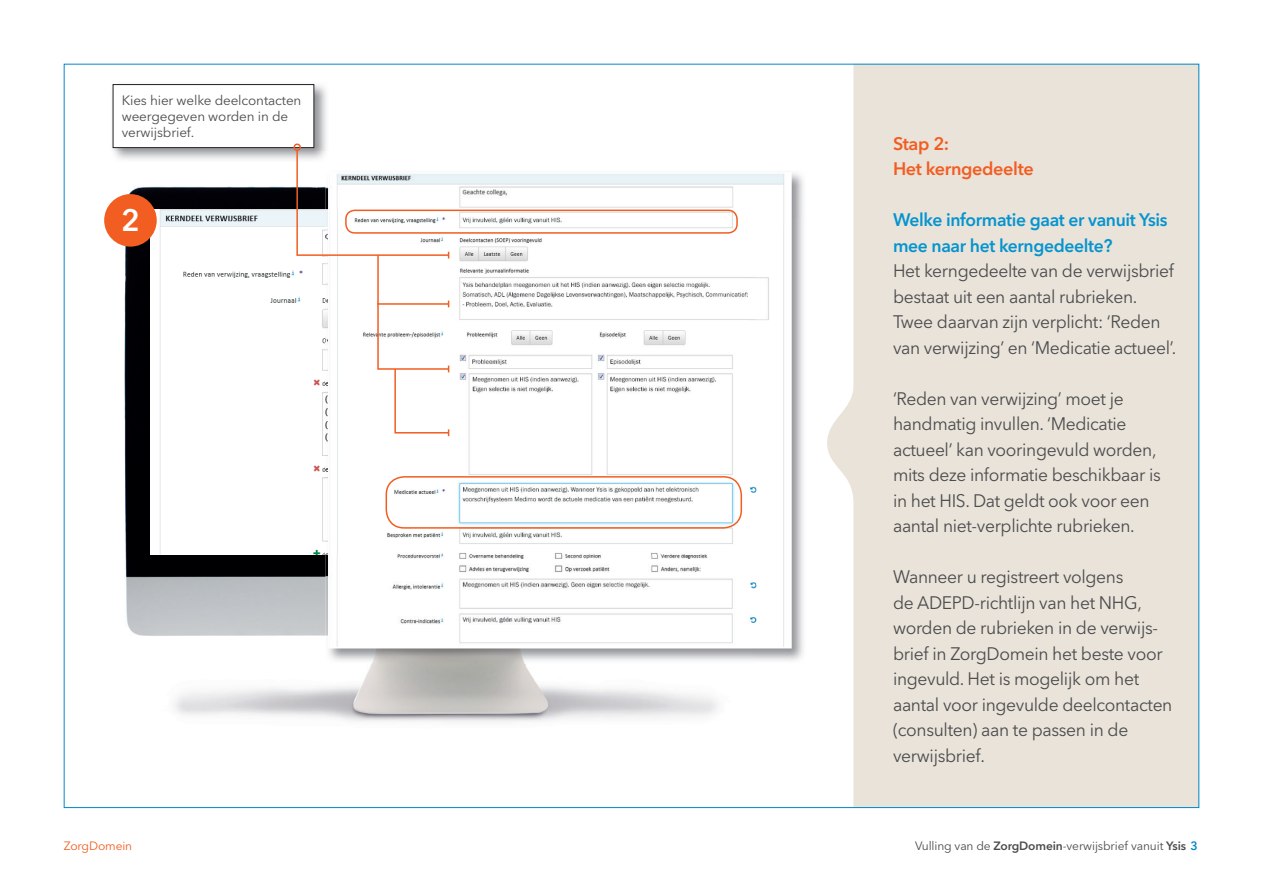
<style>
.page{position:relative;width:1263px;height:893px;background:#fff}
.page>*{position:absolute;margin:0;border:0;box-sizing:border-box;transform-origin:0 0}
.t1{font:600 30.75px "Avenir Next LT Pro";color:#fff}
.t2{font:18px/25.5px "Avenir Next LT Pro";letter-spacing:-.02em;color:#4b4c4d}
.t3{font:600 18px/25.5px "Avenir Next LT Pro";letter-spacing:-.02em;color:#0694ce}
.t4{font:600 18px/25.5px "Avenir Next LT Pro";letter-spacing:-.02em;color:#f25d21}
.t5{font:13.5px/16.2px "Avenir Next LT Pro";letter-spacing:-.01em;color:#4b4c4d}
.t6{font:12px "Avenir Next LT Pro";letter-spacing:-.01em;color:#4b4c4d}
.t7{font:12px "Avenir Next LT Pro";letter-spacing:-.01em;color:#f25d21}
.s1{font-weight:600}
.s2{font-weight:600;color:#0089c7}
</style>
<div class="page">
<svg style="left:827px;top:66px;width:370px;height:740px;background:#eae4dc"></svg>
<img style="left:104px;top:186px;width:614px;height:536px">
<img style="left:151px;top:210px;width:588px;height:345px">
<div style="left:104px;top:194px;width:53px;height:53px;background:#f25d21;border-radius:50%"></div>
<img style="left:792px;top:173px;width:12px;height:46px">
<img style="left:753px;top:219px;width:51px;height:442px">
<img style="left:326px;top:555px;width:53px;height:108px">
<img style="left:379px;top:648px;width:374px;height:15px">
<img style="left:450px;top:175px;width:339px;height:51px">
<img style="left:739px;top:225px;width:50px;height:420px">
<img style="left:331px;top:555px;width:409px;height:90px">
<img style="left:748px;top:280px;width:8px;height:309px">
<div style="left:328px;top:172px;width:464px;height:476px;border:2px solid #fff"></div>
<div style="left:345px;top:210px;width:393px;height:24px;border:2px solid #f25d21;border-radius:9px"></div>
<div style="left:386px;top:476px;width:356px;height:53px;border:2px solid #f25d21;border-radius:18px"></div>
<img style="left:112px;top:84px;width:215px;height:76px">
<div style="left:113px;top:85px;width:201px;height:63px;background:#fff"></div>
<div style="left:113px;top:84px;width:201px;height:64px;border:1px solid #231f20"></div>
<div style="left:293px;top:144px;width:8px;height:7px;border:2px solid #f25d21;border-radius:50%"></div>
<svg style="left:296px;top:149px;width:154px;height:287px"></svg>
<p class="t5" style="left:122px;top:92px;width:181px">Kies hier welke deelcontacten weergegeven worden in de verwijsbrief.</p>
<h1 class="t1" style="left:121px;top:202px;width:20px">2</h1>
<p class="t4" style="left:893px;top:130px;width:142px">Stap 2:<br>Het kerngedeelte</p>
<p class="t3" style="left:893px;top:207px;width:276px">Welke informatie gaat er vanuit Ysis mee naar het kerngedeelte?</p>
<p class="t2" style="left:893px;top:258px;width:285px">Het kerngedeelte van de verwijsbrief bestaat uit een aantal rubrieken.<br>Twee daarvan zijn verplicht: ‘Reden van verwijzing’ en ‘Medicatie actueel’.</p>
<p class="t2" style="left:893px;top:386px;width:269px">‘Reden van verwijzing’ moet je handmatig invullen. ‘Medicatie actueel’ kan vooringevuld worden, mits deze informatie beschikbaar is in het HIS. Dat geldt ook voor een aantal niet-verplichte rubrieken.</p>
<p class="t2" style="left:893px;top:564px;width:281px">Wanneer u registreert volgens<br>de ADEPD-richtlijn van het NHG, worden de rubrieken in de verwijs&shy;brief in ZorgDomein het beste voor ingevuld. Het is mogelijk om het aantal voor ingevulde deelcontacten (consulten) aan te passen in de verwijsbrief.</p>
<p class="t7" style="left:64px;top:839px;width:70px">ZorgDomein</p>
<p class="t6" style="left:915px;top:839px;width:284px">Vulling van de <span class="s1">ZorgDomein</span>-verwijsbrief vanuit <span class="s1">Ysis</span> <span class="s2">3</span></p>
</div>
